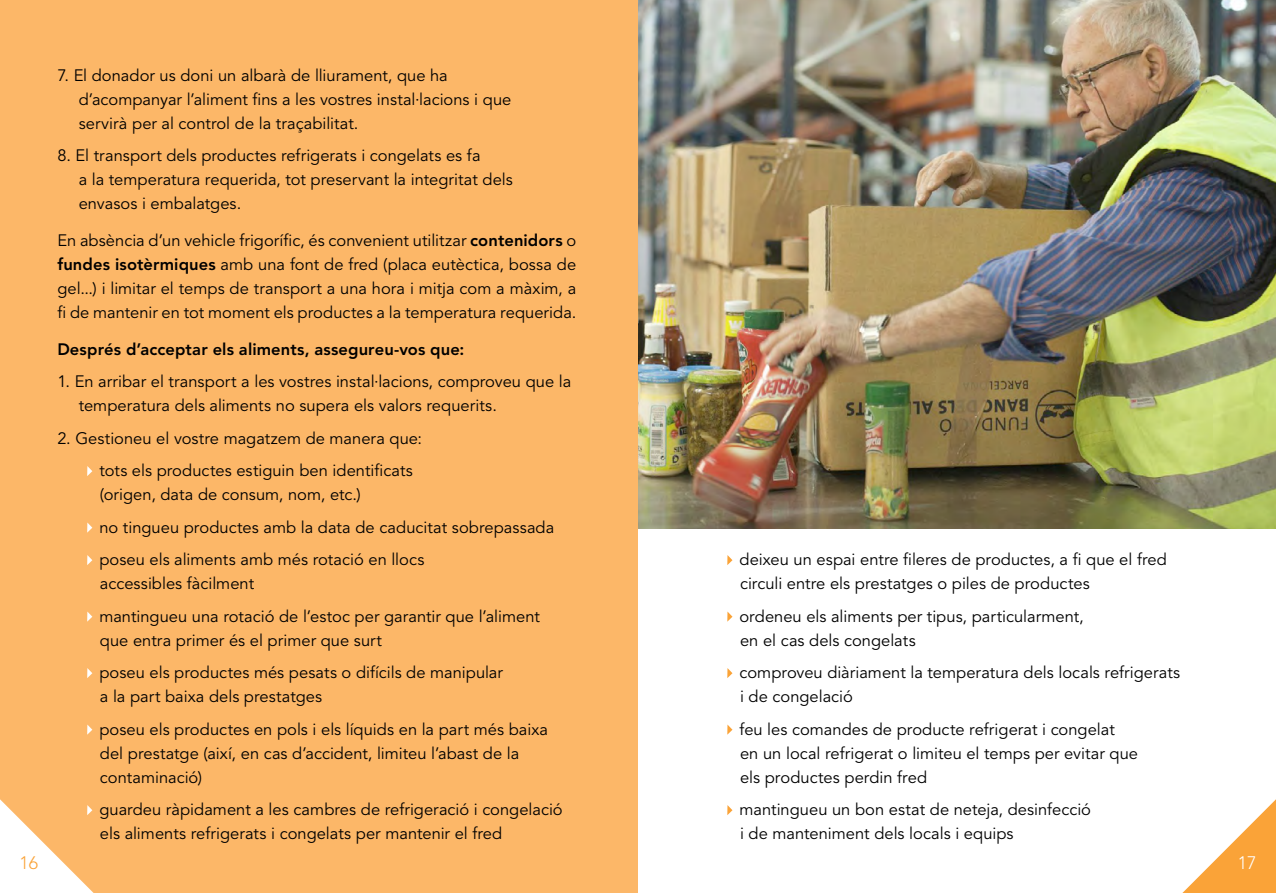
<style>
.page{position:relative;width:1276px;height:893px;background:#fff}
.page>*{position:absolute;margin:0;border:0;box-sizing:border-box;transform-origin:0 0}
.t1{font:300 18px "Avenir";color:#faa338}
.t2{font:300 18px "Avenir";color:#fff}
.t3{font:16.5px/24px "Avenir";color:#000}
.t4{font:800 16.5px "Avenir";letter-spacing:.01em;color:#000}
.s1{font-weight:800}
</style>
<div class="page">
<img style="left:638px;top:0;width:638px;height:528px">
<div style="left:0;top:0;width:638px;height:893px;background:#fcb768"></div>
<svg style="left:1182px;top:799px;width:94px;height:94px"></svg>
<svg style="left:87px;top:466px;width:5px;height:10px"></svg>
<svg style="left:87px;top:522px;width:5px;height:11px"></svg>
<svg style="left:87px;top:555px;width:5px;height:10px"></svg>
<svg style="left:87px;top:611px;width:5px;height:11px"></svg>
<svg style="left:87px;top:668px;width:5px;height:10px"></svg>
<svg style="left:87px;top:724px;width:5px;height:11px"></svg>
<svg style="left:0;top:799px;width:94px;height:94px"></svg>
<svg style="left:727px;top:555px;width:5px;height:10px"></svg>
<svg style="left:727px;top:611px;width:5px;height:11px"></svg>
<svg style="left:727px;top:668px;width:5px;height:10px"></svg>
<svg style="left:727px;top:724px;width:5px;height:11px"></svg>
<svg style="left:727px;top:805px;width:5px;height:10px"></svg>
<p class="t3" style="left:79px;top:63px;width:434px;text-indent:-21px">7. El donador us doni un albarà de lliurament, que ha d’acompanyar l’aliment fins a les vostres instal·lacions i que servirà per al control de la traçabilitat.</p>
<p class="t3" style="left:79px;top:144px;width:436px;text-indent:-21px">8. El transport dels productes refrigerats i congelats es fa<br>a la temperatura requerida, tot preservant la integritat dels envasos i embalatges.</p>
<p class="t3" style="left:57px;top:229px;width:520px;text-align:justify">En absència d’un vehicle frigorífic, és convenient utilitzar <span class="s1">contenidors</span> o <span class="s1">fundes isotèrmiques</span> amb una font de fred (placa eutèctica, bossa de gel...) i limitar el temps de transport a una hora i mitja com a màxim, a fi de mantenir en tot moment els productes a la temperatura requerida.</p>
<p class="t4" style="left:57px;top:339px;width:408px">Després d’acceptar els aliments, assegureu-vos que:</p>
<p class="t3" style="left:79px;top:370px;width:494px;text-indent:-21px">1. En arribar el transport a les vostres instal·lacions, comproveu que la temperatura dels aliments no supera els valors requerits.</p>
<p class="t3" style="left:99px;top:422px;width:324px;line-height:32.4px;text-indent:-42px">2. Gestioneu el vostre magatzem de manera que: tots els productes estiguin ben identificats</p>
<p class="t3" style="left:99px;top:479px;width:456px;line-height:32.5px">(origen, data de consum, nom, etc.)<br>no tingueu productes amb la data de caducitat sobrepassada poseu els aliments amb més rotació en llocs</p>
<p class="t3" style="left:99px;top:568px;width:442px;line-height:32.5px">accessibles fàcilment<br>mantingueu una rotació de l’estoc per garantir que l’aliment</p>
<p class="t3" style="left:99px;top:624px;width:405px;line-height:32.5px">que entra primer és el primer que surt<br>poseu els productes més pesats o difícils de manipular</p>
<p class="t3" style="left:99px;top:681px;width:450px;line-height:32.5px">a la part baixa dels prestatges<br>poseu els productes en pols i els líquids en la part més baixa</p>
<p class="t3" style="left:100px;top:741px;width:421px">del prestatge (així, en cas d’accident, limiteu l’abast de la contaminació)</p>
<p class="t3" style="left:99px;top:798px;width:465px">guardeu ràpidament a les cambres de refrigeració i congelació els aliments refrigerats i congelats per mantenir el fred</p>
<p class="t3" style="left:739px;top:548px;width:429px">deixeu un espai entre fileres de productes, a fi que el fred circuli entre els prestatges o piles de productes</p>
<p class="t3" style="left:739px;top:604px;width:346px">ordeneu els aliments per tipus, particularment, en el cas dels congelats</p>
<p class="t3" style="left:739px;top:661px;width:442px">comproveu diàriament la temperatura dels locals refrigerats i de congelació</p>
<p class="t3" style="left:739px;top:717px;width:400px">feu les comandes de producte refrigerat i congelat<br>en un local refrigerat o limiteu el temps per evitar que els productes perdin fred</p>
<p class="t3" style="left:739px;top:798px;width:353px">mantingueu un bon estat de neteja, desinfecció i de manteniment dels locals i equips</p>
<p class="t1" style="left:20px;top:852px;width:20px">16</p>
<p class="t2" style="left:1237px;top:852px;width:20px">17</p>
</div>
